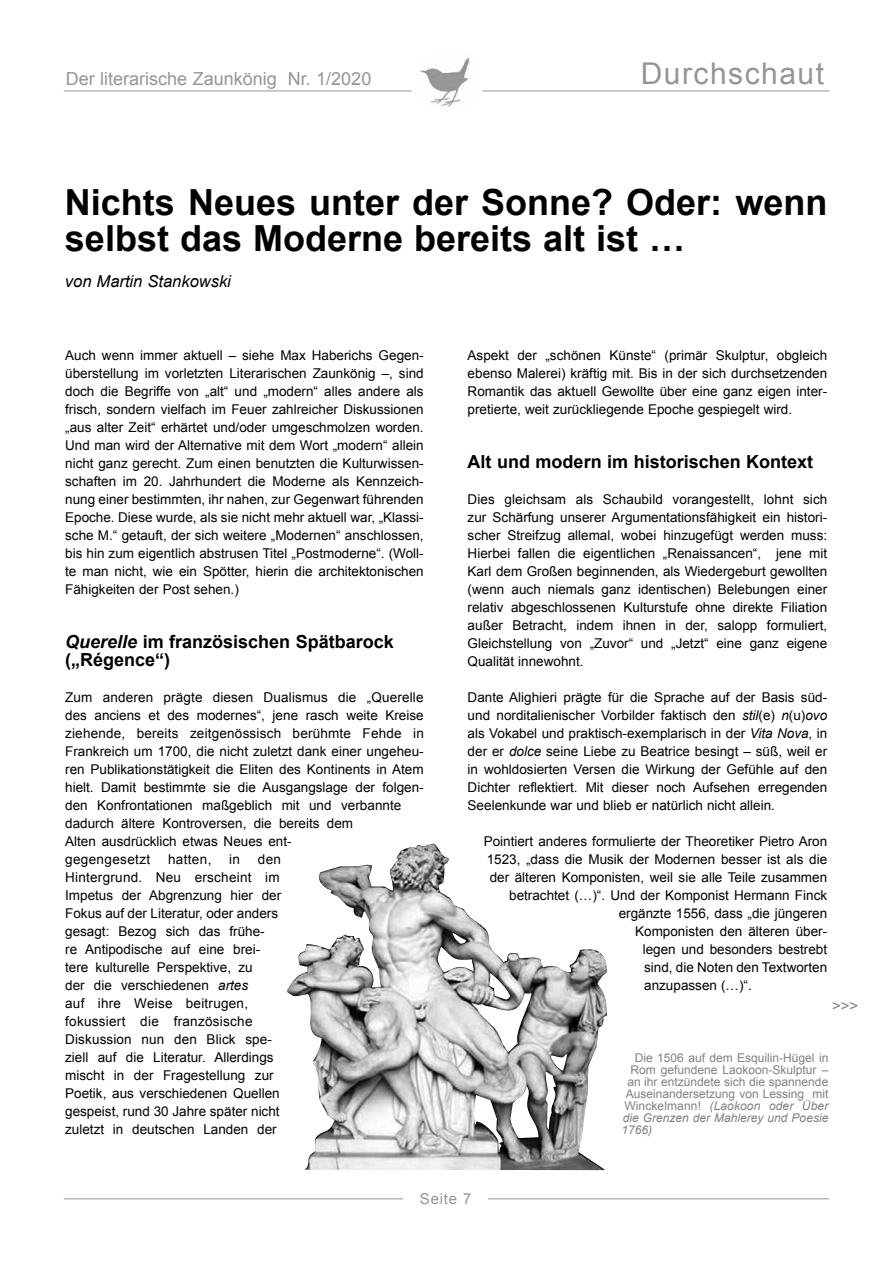
<style>
.page{position:relative;width:893px;height:1263px;background:#fff}
.page>*{position:absolute;margin:0;border:0;box-sizing:border-box;transform-origin:0 0}
.t1{font:700 36px/36px "Arial";color:#000}
.t2{font:30px "Arial";letter-spacing:.05em;color:#939598}
.t3{font:700 18px/18px "Arial";color:#000}
.t4{font:18px "Arial";color:#939598}
.t5{font:italic 16.5px "Arial";color:#000}
.t6{font:15px "Arial";letter-spacing:.05em;color:#939598}
.t7{font:15px "Arial";color:#808080}
.t8{font:13.5px/18px "Arial";color:#000;text-align:justify}
.t9{font:12px "Arial";color:#808080}
.t10{font:italic 12px "Arial";color:#808080}
.s1{font-style:italic}
.s2{font-style:normal}
</style>
<div class="page">
<hr style="left:64px;top:91px;width:765px;height:1px;background:#939598">
<div style="left:410px;top:45px;width:69px;height:69px;background:#fff;border-radius:50%"></div>
<hr style="left:64px;top:1198px;width:765px;height:1px;background:#939598">
<div style="left:404px;top:1191px;width:84px;height:27px;background:#fff"></div>
<img style="left:420px;top:57px;width:60px;height:50px">
<div style="left:415px;top:45px;width:69px;height:69px;border:1px solid #fff;border-radius:50%"></div>
<img style="left:287px;top:844px;width:320px;height:326px">
<h3 class="t4" style="left:66px;top:67px;width:307px">Der literarische Zaunkönig Nr. 1/2020</h3>
<h2 class="t2" style="left:641px;top:54px;width:185px">Durchschaut</h2>
<h1 class="t1" style="left:65px;top:185px;width:764px">Nichts Neues unter der Sonne? Oder: wenn selbst das Moderne bereits alt ist …</h1>
<p class="t5" style="left:65px;top:270px;width:167px">von Martin Stankowski</p>
<p class="t8" style="left:65px;top:346px;width:360px">Auch wenn immer aktuell – siehe Max Haberichs Gegen&shy;überstellung im vorletzten Literarischen Zaunkönig –, sind doch die Begriffe von „alt“ und „modern“ alles andere als frisch, sondern vielfach im Feuer zahlreicher Diskussionen „aus alter Zeit“ erhärtet und/oder umgeschmolzen worden.<br>Und man wird der Alternative mit dem Wort „modern“ allein nicht ganz gerecht. Zum einen benutzten die Kulturwissen&shy;schaften im 20. Jahrhundert die Moderne als Kennzeich&shy;nung einer bestimmten, ihr nahen, zur Gegenwart führenden Epoche. Diese wurde, als sie nicht mehr aktuell war, „Klassi&shy;sche M.“ getauft, der sich weitere „Modernen“ anschlossen, bis hin zum eigentlich abstrusen Titel „Postmoderne“. (Woll&shy;te man nicht, wie ein Spötter, hierin die architektonischen Fähigkeiten der Post sehen.)</p>
<h3 class="t3" style="left:65px;top:633px;width:330px"><span class="s1">Querelle</span> im französischen Spätbarock („Régence“)</h3>
<p class="t8" style="left:65px;top:688px;width:360px;text-align:left">Zum anderen prägte diesen Dualismus die „Querelle des anciens et des modernes“, jene rasch weite Kreise ziehende, bereits zeitgenössisch berühmte Fehde in Frankreich um 1700, die nicht zuletzt dank einer ungeheu&shy;ren Publikationstätigkeit die Eliten des Kontinents in Atem hielt. Damit bestimmte sie die Ausgangslage der folgen&shy;den Konfrontationen maßgeblich mit und verbannte dadurch ältere Kontroversen, die bereits dem<br>Alten ausdrücklich etwas Neues ent-<br>gegengesetzt</p>
<p class="t8" style="left:65px;top:850px;width:217px;text-align:left;text-indent:193px">den<br>Hintergrund. Neu erscheint im<br>Impetus der Abgrenzung hier der<br>Fokus auf der Literatur, oder anders gesagt: Bezog sich das frühe-<br>re Antipodische auf eine brei&shy;tere kulturelle Perspektive, zu<br>der die verschiedenen <span class="s1">artes<br></span>auf ihre Weise beitrugen, fokussiert die französische<br>Diskussion nun den Blick spe&shy;ziell auf die Literatur. Allerdings mischt in der Fragestellung zur<br>Poetik, aus verschiedenen Quellen gespeist, rund 30 Jahre später nicht zuletzt in deutschen Landen der</p>
<p class="t8" style="left:168px;top:850px;width:45px">hatten,</p>
<p class="t8" style="left:229px;top:850px;width:12px">in</p>
<p class="t8" style="left:468px;top:346px;width:361px">Aspekt der „schönen Künste“ (primär Skulptur, obgleich ebenso Malerei) kräftig mit. Bis in der sich durchsetzenden Romantik das aktuell Gewollte über eine ganz eigen inter&shy;pretierte, weit zurückliegende Epoche gespiegelt wird.</p>
<h3 class="t3" style="left:468px;top:453px;width:347px">Alt und modern im historischen Kontext</h3>
<p class="t8" style="left:468px;top:490px;width:361px">Dies gleichsam als Schaubild vorangestellt, lohnt sich zur Schärfung unserer Argumentationsfähigkeit ein histori&shy;scher Streifzug allemal, wobei hinzugefügt werden muss:<br>Hierbei fallen die eigentlichen „Renaissancen“, jene mit Karl dem Großen beginnenden, als Wiedergeburt gewollten (wenn auch niemals ganz identischen) Belebungen einer relativ abgeschlossenen Kulturstufe ohne direkte Filiation außer Betracht, indem ihnen in der, salopp formuliert, Gleichstellung von „Zuvor“ und „Jetzt“ eine ganz eigene Qualität innewohnt.</p>
<p class="t8" style="left:468px;top:688px;width:361px">Dante Alighieri prägte für die Sprache auf der Basis süd&shy;und norditalienischer Vorbilder faktisch den <span class="s1">stil</span>(e) <span class="s1">n</span>(u)<span class="s1">ovo </span>als Vokabel und praktisch-exemplarisch in der <span class="s1">Vita Nova</span>, in der er <span class="s1">dolce</span> seine Liebe zu Beatrice besingt – süß, weil er in wohldosierten Versen die Wirkung der Gefühle auf den Dichter reflektiert. Mit dieser noch Aufsehen erregenden Seelenkunde war und blieb er natürlich nicht allein.</p>
<p class="t8" style="left:484px;top:832px;width:345px">Pointiert anderes formulierte der Theoretiker Pietro Aron</p>
<p class="t8" style="left:487px;top:850px;width:342px">1523, „dass die Musik der Modernen besser ist als die</p>
<p class="t8" style="left:490px;top:868px;width:339px">der älteren Komponisten, weil sie alle Teile zusammen</p>
<p class="t8" style="left:509px;top:886px;width:319px">betrachtet (…)“. Und der Komponist Hermann Finck</p>
<p class="t8" style="left:619px;top:904px;width:210px">ergänzte 1556, dass „die jüngeren</p>
<p class="t8" style="left:635px;top:922px;width:193px">Komponisten den älteren über-</p>
<p class="t8" style="left:643px;top:940px;width:186px">legen und besonders bestrebt</p>
<p class="t8" style="left:644px;top:958px;width:184px">sind, die Noten den Textworten</p>
<p class="t8" style="left:644px;top:976px;width:109px">anzupassen (…)“.</p>
<p class="t7" style="left:832px;top:996px;width:27px">&gt;&gt;&gt;</p>
<p class="t9" style="left:635px;top:1050px;width:195px">Die 1506 auf dem Esquilin-Hügel in</p>
<p class="t9" style="left:630px;top:1062px;width:199px">Rom gefundene Laokoon-Skulptur –</p>
<p class="t9" style="left:627px;top:1074px;width:202px">an ihr entzündete sich die spannende</p>
<p class="t9" style="left:626px;top:1086px;width:204px">Auseinandersetzung von Lessing mit</p>
<p class="t10" style="left:624px;top:1098px;width:205px"><span class="s2">Winckelmann!</span> (Laokoon oder Über</p>
<p class="t10" style="left:623px;top:1110px;width:207px">die Grenzen der Mahlerey und Poesie</p>
<p class="t10" style="left:621px;top:1122px;width:32px">1766)</p>
<p class="t6" style="left:420px;top:1188px;width:53px">Seite 7</p>
</div>
